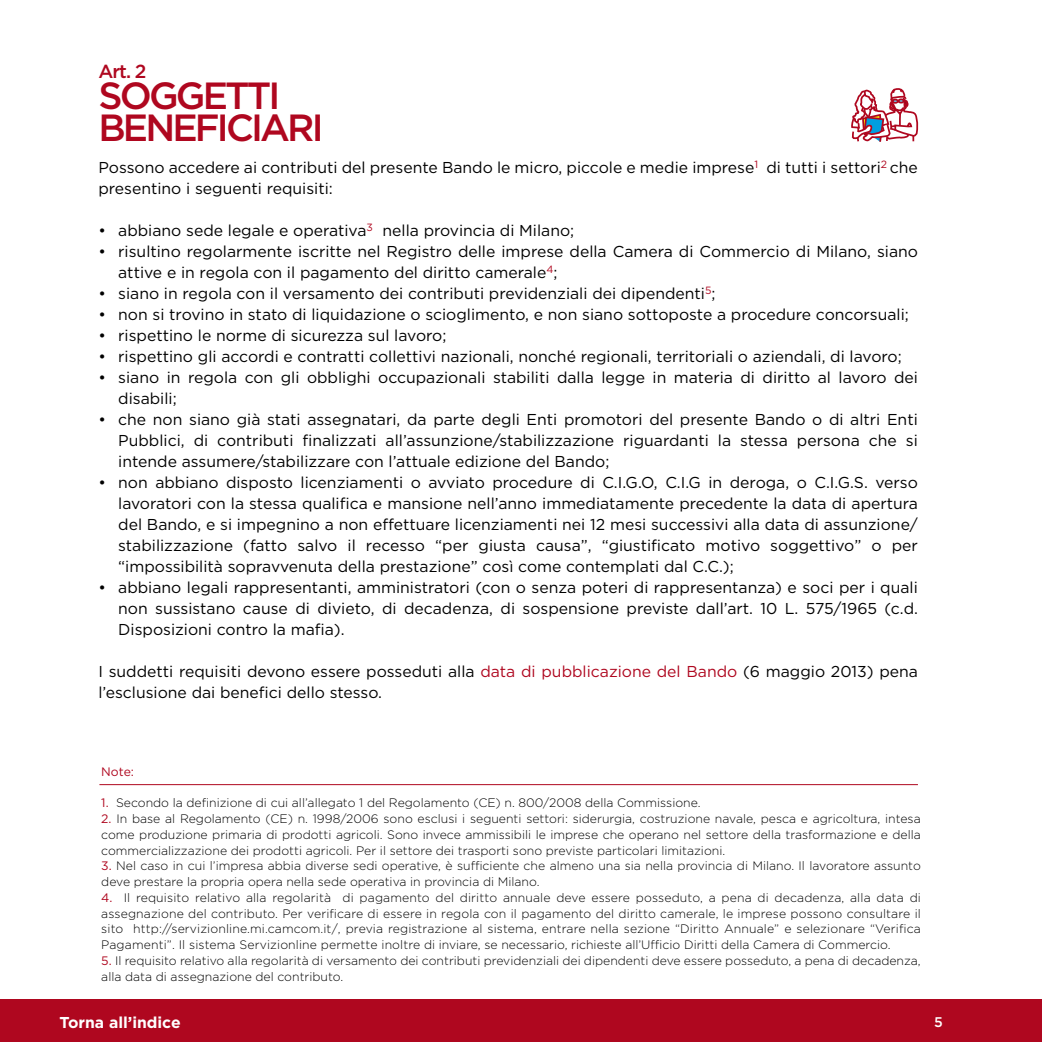
<style>
.page{position:relative;width:1042px;height:1042px;background:#fff}
.page>*{position:absolute;margin:0;border:0;box-sizing:border-box;transform-origin:0 0}
.t1{font:500 37.8px/31.5px "Gotham";letter-spacing:-.075em;color:#af071f}
.t2{font:500 18.9px "Gotham";color:#af071f}
.t3{font:15.75px/21px "Gotham";color:#000}
.t4{font:700 15.75px "Gotham";color:#fff}
.t5{font:500 14px "Gotham";color:#fff}
.t6{font:300 12.25px/15.8px "Gotham";color:#000;text-align:justify}
.t7{font:12.25px "Gotham";color:#af071f}
.s1{color:#af071f}
.s2{font-weight:400;color:#af071f}
</style>
<div class="page">
<div style="left:0;top:1000px;width:1042px;height:42px;background:#af071f"></div>
<svg style="left:851px;top:88px;width:67px;height:54px"></svg>
<hr style="left:99px;top:784px;width:819px;height:1px;background:#af071f">
<p class="t2" style="left:98px;top:58px;width:50px">Art. 2</p>
<h1 class="t1" style="left:98px;top:79px;width:227px">SOGGETTI<br>BENEFICIARI</h1>
<p class="t3" style="left:98px;top:157px;width:821px">Possono accedere ai contributi del presente Bando le micro, piccole e medie imprese<sup>1</sup> di tutti i settori<sup>2</sup> che presentino i seguenti requisiti:</p>
<p class="t3" style="left:98px;top:220px;width:477px">• abbiano sede legale e operativa<sup>3</sup> nella provincia di Milano;</p>
<p class="t3" style="left:118px;top:241px;width:801px;text-indent:-20px">• risultino regolarmente iscritte nel Registro delle imprese della Camera di Commercio di Milano, siano attive e in regola con il pagamento del diritto camerale<sup>4</sup>;</p>
<p class="t3" style="left:98px;top:283px;width:618px">• siano in regola con il versamento dei contributi previdenziali dei dipendenti<sup>5</sup>;</p>
<p class="t3" style="left:98px;top:304px;width:812px">• non si trovino in stato di liquidazione o scioglimento, e non siano sottoposte a procedure concorsuali;</p>
<p class="t3" style="left:98px;top:325px;width:349px">• rispettino le norme di sicurezza sul lavoro;</p>
<p class="t3" style="left:98px;top:346px;width:805px">• rispettino gli accordi e contratti collettivi nazionali, nonché regionali, territoriali o aziendali, di lavoro;</p>
<p class="t3" style="left:118px;top:367px;width:801px;text-indent:-20px">• siano in regola con gli obblighi occupazionali stabiliti dalla legge in materia di diritto al lavoro dei disabili;</p>
<p class="t3" style="left:118px;top:409px;width:801px;text-align:justify;text-indent:-20px">• che non siano già stati assegnatari, da parte degli Enti promotori del presente Bando o di altri Enti Pubblici, di contributi finalizzati all’assunzione/stabilizzazione riguardanti la stessa persona che si intende assumere/stabilizzare con l’attuale edizione del Bando;</p>
<p class="t3" style="left:118px;top:472px;width:801px;text-align:justify;text-indent:-20px">• non abbiano disposto licenziamenti o avviato procedure di C.I.G.O, C.I.G in deroga, o C.I.G.S. verso lavoratori con la stessa qualifica e mansione nell’anno immediatamente precedente la data di apertura del Bando, e si impegnino a non effettuare licenziamenti nei 12 mesi successivi alla data di assunzione/ stabilizzazione (fatto salvo il recesso “per giusta causa”, “giustificato motivo soggettivo” o per “impossibilità sopravvenuta della prestazione” così come contemplati dal C.C.);</p>
<p class="t3" style="left:118px;top:577px;width:801px;text-align:justify;text-indent:-20px">• abbiano legali rappresentanti, amministratori (con o senza poteri di rappresentanza) e soci per i quali non sussistano cause di divieto, di decadenza, di sospensione previste dall’art. 10 L. 575/1965 (c.d.<br>Disposizioni contro la mafia).</p>
<p class="t3" style="left:98px;top:661px;width:821px">I suddetti requisiti devono essere posseduti alla <span class="s1">data di pubblicazione del Bando</span> (6 maggio 2013) pena l’esclusione dai benefici dello stesso.</p>
<p class="t7" style="left:101px;top:763px;width:34px">Note:</p>
<p class="t6" style="left:101px;top:794px;width:601px"><span class="s2">1.</span> Secondo la definizione di cui all’allegato 1 del Regolamento (CE) n. 800/2008 della Commissione.</p>
<p class="t6" style="left:101px;top:810px;width:821px"><span class="s2">2.</span> In base al Regolamento (CE) n. 1998/2006 sono esclusi i seguenti settori: siderurgia, costruzione navale, pesca e agricoltura, intesa come produzione primaria di prodotti agricoli. Sono invece ammissibili le imprese che operano nel settore della trasformazione e della commercializzazione dei prodotti agricoli. Per il settore dei trasporti sono previste particolari limitazioni.</p>
<p class="t6" style="left:101px;top:858px;width:821px"><span class="s2">3.</span> Nel caso in cui l’impresa abbia diverse sedi operative, è sufficiente che almeno una sia nella provincia di Milano. Il lavoratore assunto deve prestare la propria opera nella sede operativa in provincia di Milano.</p>
<p class="t6" style="left:101px;top:889px;width:821px"><span class="s2">4.</span> Il requisito relativo alla regolarità di pagamento del diritto annuale deve essere posseduto, a pena di decadenza, alla data di assegnazione del contributo. Per verificare di essere in regola con il pagamento del diritto camerale, le imprese possono consultare il sito http://servizionline.mi.camcom.it/, previa registrazione al sistema, entrare nella sezione “Diritto Annuale” e selezionare “Verifica Pagamenti”. Il sistema Servizionline permette inoltre di inviare, se necessario, richieste all’Ufficio Diritti della Camera di Commercio.</p>
<p class="t6" style="left:101px;top:952px;width:821px"><span class="s2">5.</span> Il requisito relativo alla regolarità di versamento dei contributi previdenziali dei dipendenti deve essere posseduto, a pena di decadenza, alla data di assegnazione del contributo.</p>
<p class="t4" style="left:60px;top:1012px;width:123px">Torna all’indice</p>
<p class="t5" style="left:934px;top:1012px;width:10px">5</p>
</div>
